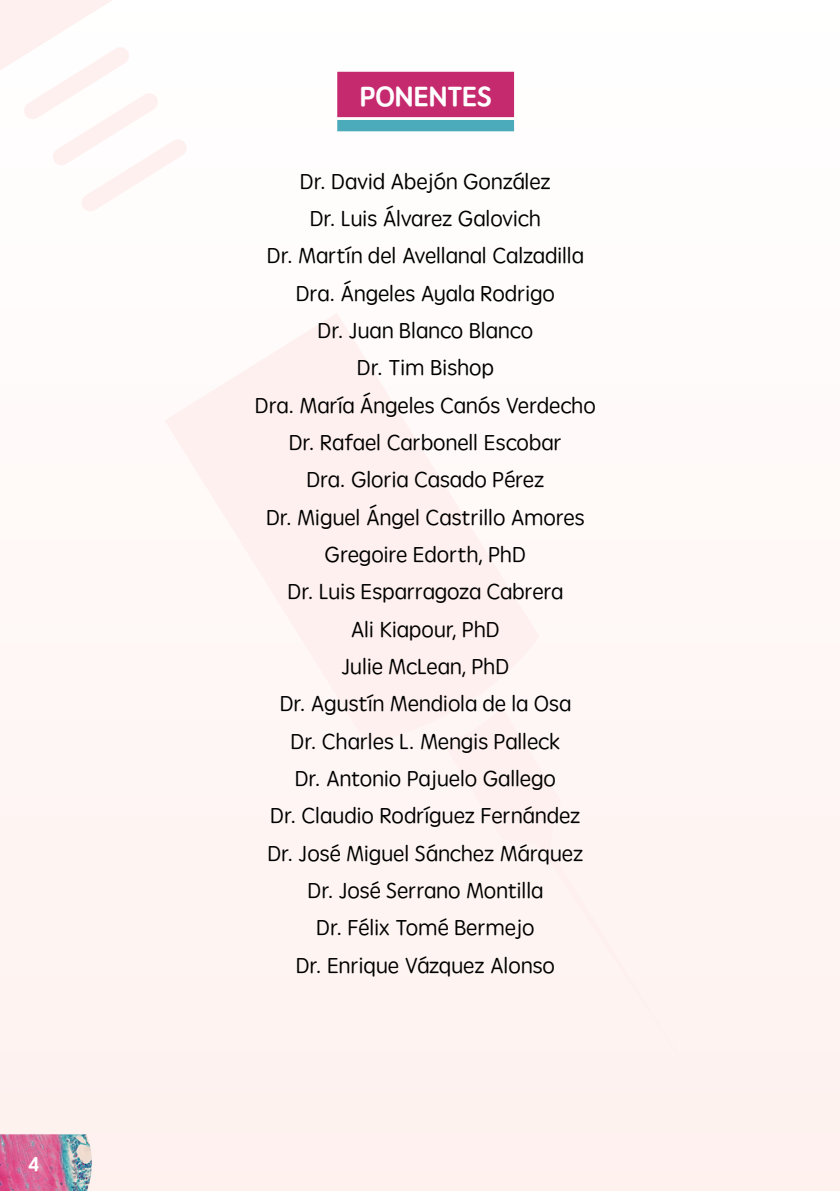
<style>
.page{position:relative;width:840px;height:1191px;background:#fff}
.page>*{position:absolute;margin:0;border:0;box-sizing:border-box;transform-origin:0 0}
.t1{font:28px "ST Yuanti TC Bold";color:#fff}
.t2{font:22px/37.4px "ST Yuanti TC Regular";color:#000;text-align:center}
.t3{font:20px "ST Yuanti TC Bold";color:#fff}
</style>
<div class="page">
<div style="left:0;top:0;width:839px;height:1191px;background:#fef7f5"></div>
<img style="left:0;top:1134px;width:92px;height:57px">
<div style="left:337px;top:72px;width:177px;height:45px;background:#c62a6e"></div>
<div style="left:337px;top:120px;width:177px;height:11px;background:#4babbb"></div>
<p class="t3" style="left:28px;top:1149px;width:13px">4</p>
<p class="t1" style="left:360px;top:76px;width:133px">PONENTES</p>
<p class="t2" style="left:255px;top:162px;width:342px">Dr. David Abejón González<br>Dr. Luis Álvarez Galovich<br>Dr. Martín del Avellanal Calzadilla<br>Dra. Ángeles Ayala Rodrigo<br>Dr. Juan Blanco Blanco<br>Dr. Tim Bishop<br>Dra. María Ángeles Canós Verdecho<br>Dr. Rafael Carbonell Escobar<br>Dra. Gloria Casado Pérez<br>Dr. Miguel Ángel Castrillo Amores<br>Gregoire Edorth, PhD<br>Dr. Luis Esparragoza Cabrera<br>Ali Kiapour, PhD<br>Julie McLean, PhD<br>Dr. Agustín Mendiola de la Osa<br>Dr. Charles L. Mengis Palleck<br>Dr. Antonio Pajuelo Gallego<br>Dr. Claudio Rodríguez Fernández<br>Dr. José Miguel Sánchez Márquez<br>Dr. José Serrano Montilla<br>Dr. Félix Tomé Bermejo<br>Dr. Enrique Vázquez Alonso</p>
</div>
